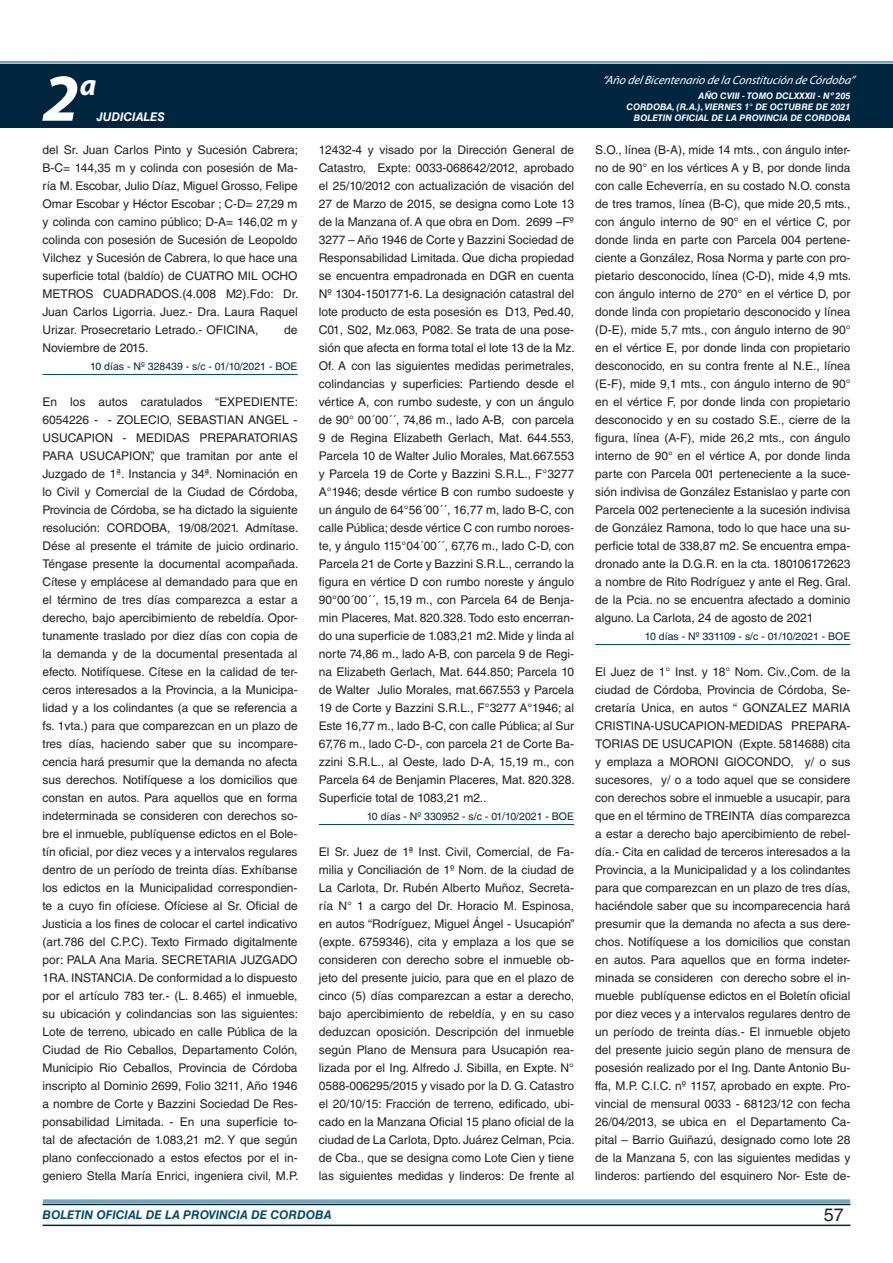
<style>
.page{position:relative;width:893px;height:1263px;background:#fff}
.page>*{position:absolute;margin:0;border:0;box-sizing:border-box;transform-origin:0 0}
.t1{font:italic 700 67.5px "Myriad Pro";color:#fff}
.t2{font:italic 700 30px "Myriad Pro";color:#fff}
.t3{font:18px "Helvetica LT Std";color:#231f20}
.t4{font:12px/18px "Helvetica LT Std";color:#231f20;text-align:justify}
.t5{font:italic 12px "Myriad Pro";color:#fff}
.t6{font:italic 700 12px "Helvetica LT Std";color:#004b6c}
.t7{font:italic 700 12px "Helvetica LT Std";color:#fff}
.t8{font:10.5px "Helvetica LT Std";color:#00263f}
.t9{font:italic 700 9px/10.8px "Helvetica LT Std";color:#fff;text-align:right}
</style>
<div class="page">
<div style="left:0;top:61px;width:893px;height:6px;background:#fff;opacity:.75"></div>
<div style="left:0;top:64px;width:893px;height:64px;background:#00263f"></div>
<hr style="left:43px;top:1224px;width:807px;height:2px;background:#00263f">
<div style="left:42px;top:1198px;width:809px;height:8px;background:#fff;opacity:.75"></div>
<hr style="left:43px;top:374px;width:255px;height:1px;background:#004b6c">
<hr style="left:319px;top:824px;width:255px;height:1px;background:#004b6c">
<hr style="left:595px;top:644px;width:255px;height:1px;background:#004b6c">
<p class="t5" style="left:603px;top:72px;width:254px">“Año delBicentenario de la Constitución de Córdoba”</p>
<h1 class="t1" style="left:43px;top:54px;width:38px">2</h1>
<h2 class="t2" style="left:80px;top:66px;width:18px">a</h2>
<p class="t9" style="left:626px;top:91px;width:225px">AÑO CVIII - TOMO DCLXXXII - Nº 205<br>CORDOBA, (R.A.), VIERNES 1° DE OCTUBRE DE 2021</p>
<p class="t7" style="left:97px;top:110px;width:70px">JUDICIALES</p>
<p class="t9" style="left:634px;top:112px;width:218px">BOLETIN OFICIAL DE LA PROVINCIA DE CORDOBA</p>
<p class="t4" style="left:43px;top:141px;width:257px">del Sr. Juan Carlos Pinto y Sucesión Cabrera; B-C= 144,35 m y colinda con posesión de Ma&shy;ría M. Escobar, Julio Díaz, Miguel Grosso, Felipe Omar Escobar y Héctor Escobar ; C-D= 27,29 m y colinda con camino público; D-A= 146,02 m y colinda con posesión de Sucesión de Leopoldo Vilchez y Sucesión de Cabrera, lo que hace una superficie total (baldío) de CUATRO MIL OCHO METROS CUADRADOS.(4.008 M2).Fdo: Dr.<br>Juan Carlos Ligorria. Juez.- Dra. Laura Raquel Urizar. Prosecretario Letrado.- OFICINA,</p>
<p class="t4" style="left:284px;top:321px;width:15px">de</p>
<p class="t4" style="left:43px;top:339px;width:107px">Noviembre de 2015.</p>
<p class="t8" style="left:90px;top:360px;width:209px">10 días - Nº 328439 - s/c - 01/10/2021 - BOE</p>
<p class="t4" style="left:43px;top:393px;width:257px">En los autos caratulados “EXPEDIENTE:<br>6054226 - - ZOLECIO, SEBASTIAN ANGEL - USUCAPION - MEDIDAS PREPARATORIAS PARA USUCAPION”, que tramitan por ante el Juzgado de 1ª. Instancia y 34ª. Nominación en lo Civil y Comercial de la Ciudad de Córdoba, Provincia de Córdoba, se ha dictado la siguiente resolución: CORDOBA, 19/08/2021. Admítase.<br>Dése al presente el trámite de juicio ordinario.<br>Téngase presente la documental acompañada.<br>Cítese y emplácese al demandado para que en el término de tres días comparezca a estar a derecho, bajo apercibimiento de rebeldía. Opor&shy;tunamente traslado por diez días con copia de la demanda y de la documental presentada al efecto. Notifíquese. Cítese en la calidad de ter&shy;ceros interesados a la Provincia, a la Municipa&shy;lidad y a los colindantes (a que se referencia a fs. 1vta.) para que comparezcan en un plazo de tres días, haciendo saber que su incompare&shy;cencia hará presumir que la demanda no afecta sus derechos. Notifíquese a los domicilios que constan en autos. Para aquellos que en forma indeterminada se consideren con derechos so&shy;bre el inmueble, publíquense edictos en el Bole&shy;tín oficial, por diez veces y a intervalos regulares dentro de un período de treinta días. Exhíbanse los edictos en la Municipalidad correspondien&shy;te a cuyo fin ofíciese. Ofíciese al Sr. Oficial de Justicia a los fines de colocar el cartel indicativo (art.786 del C.P.C). Texto Firmado digitalmente por: PALA Ana Maria. SECRETARIA JUZGADO 1RA. INSTANCIA. De conformidad a lo dispuesto por el artículo 783 ter.- (L. 8.465) el inmueble, su ubicación y colindancias son las siguientes:<br>Lote de terreno, ubicado en calle Pública de la Ciudad de Rio Ceballos, Departamento Colón, Municipio Rio Ceballos, Provincia de Córdoba inscripto al Dominio 2699, Folio 3211, Año 1946 a nombre de Corte y Bazzini Sociedad De Res&shy;ponsabilidad Limitada. - En una superficie to&shy;tal de afectación de 1.083,21 m2. Y que según plano confeccionado a estos efectos por el in&shy;geniero Stella María Enrici, ingeniera civil, M.P.</p>
<p class="t4" style="left:319px;top:141px;width:257px">12432-4 y visado por la Dirección General de Catastro, Expte: 0033-068642/2012, aprobado el 25/10/2012 con actualización de visación del 27 de Marzo de 2015, se designa como Lote 13 de la Manzana of. A que obra en Dom. 2699 –Fº 3277 – Año 1946 de Corte y Bazzini Sociedad de Responsabilidad Limitada. Que dicha propiedad se encuentra empadronada en DGR en cuenta Nº 1304-1501771-6. La designación catastral del lote producto de esta posesión es D13, Ped.40, C01, S02, Mz.063, P082. Se trata de una pose&shy;sión que afecta en forma total el lote 13 de la Mz.<br>Of. A con las siguientes medidas perimetrales, colindancias y superficies: Partiendo desde el vértice A, con rumbo sudeste, y con un ángulo de 90° 00´00´´, 74,86 m., lado A-B, con parcela 9 de Regina Elizabeth Gerlach, Mat. 644.553, Parcela 10 de Walter Julio Morales, Mat.667.553 y Parcela 19 de Corte y Bazzini S.R.L., F°3277<br>A°1946; desde vértice B con rumbo sudoeste y un ángulo de 64°56´00´´, 16,77 m, lado B-C, con calle Pública; desde vértice C con rumbo noroes&shy;te, y ángulo 115°04´00´´, 67,76 m., lado C-D, con Parcela 21 de Corte y Bazzini S.R.L., cerrando la figura en vértice D con rumbo noreste y ángulo 90°00´00´´, 15,19 m., con Parcela 64 de Benja&shy;min Placeres, Mat. 820.328. Todo esto encerran&shy;do una superficie de 1.083,21 m2. Mide y linda al norte 74,86 m., lado A-B, con parcela 9 de Regi&shy;na Elizabeth Gerlach, Mat. 644.850; Parcela 10 de Walter Julio Morales, mat.667.553 y Parcela 19 de Corte y Bazzini S.R.L., F°3277 A°1946; al Este 16,77 m., lado B-C, con calle Pública; al Sur 67,76 m., lado C-D-, con parcela 21 de Corte Ba&shy;zzini S.R.L., al Oeste, lado D-A, 15,19 m., con Parcela 64 de Benjamin Placeres, Mat. 820.328.<br>Superficie total de 1083,21 m2..</p>
<p class="t8" style="left:367px;top:810px;width:209px">10 días - Nº 330952 - s/c - 01/10/2021 - BOE</p>
<p class="t4" style="left:319px;top:843px;width:257px">El Sr. Juez de 1ª Inst. Civil, Comercial, de Fa&shy;milia y Conciliación de 1º Nom. de la ciudad de La Carlota, Dr. Rubén Alberto Muñoz, Secreta&shy;ría N° 1 a cargo del Dr. Horacio M. Espinosa, en autos “Rodríguez, Miguel Ángel - Usucapión” (expte. 6759346), cita y emplaza a los que se consideren con derecho sobre el inmueble ob&shy;jeto del presente juicio, para que en el plazo de cinco (5) días comparezcan a estar a derecho, bajo apercibimiento de rebeldía, y en su caso deduzcan oposición. Descripción del inmueble según Plano de Mensura para Usucapión rea&shy;lizada por el Ing. Alfredo J. Sibilla, en Expte. N° 0588-006295/2015 y visado por la D. G. Catastro el 20/10/15: Fracción de terreno, edificado, ubi&shy;cado en la Manzana Oficial 15 plano oficial de la ciudad de La Carlota, Dpto. Juárez Celman, Pcia. de Cba., que se designa como Lote Cien y tiene las siguientes medidas y linderos: De frente al</p>
<p class="t4" style="left:595px;top:141px;width:257px">S.O., línea (B-A), mide 14 mts., con ángulo inter&shy;no de 90° en los vértices A y B, por donde linda con calle Echeverría, en su costado N.O. consta de tres tramos, línea (B-C), que mide 20,5 mts., con ángulo interno de 90° en el vértice C, por donde linda en parte con Parcela 004 pertene&shy;ciente a González, Rosa Norma y parte con pro&shy;pietario desconocido, línea (C-D), mide 4,9 mts. con ángulo interno de 270° en el vértice D, por donde linda con propietario desconocido y línea (D-E), mide 5,7 mts., con ángulo interno de 90° en el vértice E, por donde linda con propietario desconocido, en su contra frente al N.E., línea (E-F), mide 9,1 mts., con ángulo interno de 90° en el vértice F, por donde linda con propietario desconocido y en su costado S.E., cierre de la figura, línea (A-F), mide 26,2 mts., con ángulo interno de 90° en el vértice A, por donde linda parte con Parcela 001 perteneciente a la suce&shy;sión indivisa de González Estanislao y parte con Parcela 002 perteneciente a la sucesión indivisa de González Ramona, todo lo que hace una su&shy;perficie total de 338,87 m2. Se encuentra empa&shy;dronado ante la D.G.R. en la cta. 180106172623 a nombre de Rito Rodríguez y ante el Reg. Gral. de la Pcia. no se encuentra afectado a dominio alguno. La Carlota, 24 de agosto de 2021</p>
<p class="t8" style="left:645px;top:630px;width:207px">10 días - Nº 331109 - s/c - 01/10/2021 - BOE</p>
<p class="t4" style="left:595px;top:663px;width:257px">El Juez de 1° Inst. y 18° Nom. Civ.,Com. de la ciudad de Córdoba, Provincia de Córdoba, Se&shy;cretaría Unica, en autos “ GONZALEZ MARIA CRISTINA-USUCAPION-MEDIDAS PREPARA-TORIAS DE USUCAPION (Expte. 5814688) cita y emplaza a MORONI GIOCONDO, y/ o sus sucesores, y/ o a todo aquel que se considere con derechos sobre el inmueble a usucapir, para que en el término de TREINTA días comparezca a estar a derecho bajo apercibimiento de rebel&shy;día.- Cita en calidad de terceros interesados a la Provincia, a la Municipalidad y a los colindantes para que comparezcan en un plazo de tres días, haciéndole saber que su incomparecencia hará presumir que la demanda no afecta a sus dere&shy;chos. Notifíquese a los domicilios que constan en autos. Para aquellos que en forma indeter&shy;minada se consideren con derecho sobre el in&shy;mueble publíquense edictos en el Boletín oficial por diez veces y a intervalos regulares dentro de un período de treinta días.- El inmueble objeto del presente juicio según plano de mensura de posesión realizado por el Ing. Dante Antonio Bu&shy;ffa, M.P. C.I.C. nº 1157, aprobado en expte. Pro&shy;vincial de mensural 0033 - 68123/12 con fecha 26/04/2013, se ubica en el Departamento Ca&shy;pital – Barrio Guiñazú, designado como lote 28 de la Manzana 5, con las siguientes medidas y linderos: partiendo del esquinero Nor- Este de-</p>
<p class="t6" style="left:43px;top:1208px;width:290px">BOLETIN OFICIAL DE LA PROVINCIA DE CORDOBA</p>
<h3 class="t3" style="left:824px;top:1204px;width:22px">57</h3>
</div>
